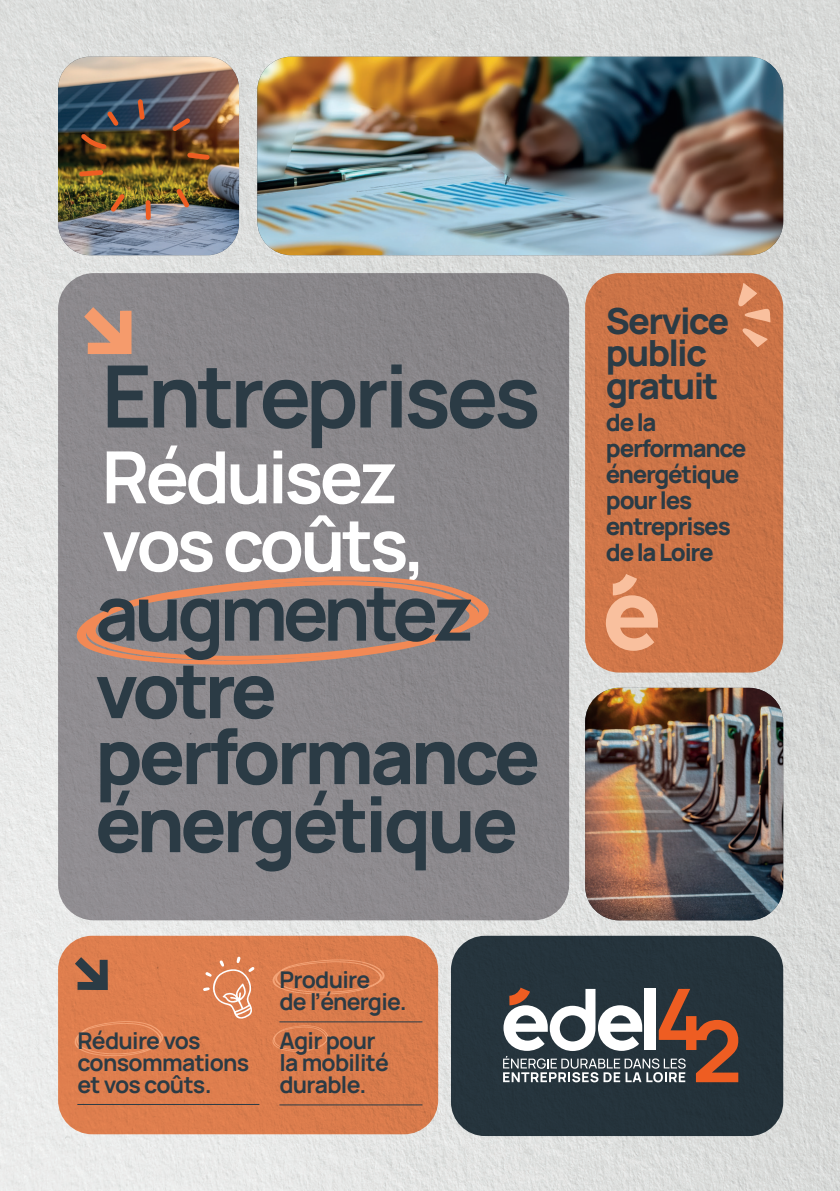
<style>
.page{position:relative;width:840px;height:1191px;background:#fff}
.page>*{position:absolute;margin:0;border:0;box-sizing:border-box;transform-origin:0 0}
.t1{font:700 86px "Manrope";letter-spacing:-.05em;color:#2b3b45}
.t2{font:800 76px/67px "Manrope";letter-spacing:-.05em;color:#2b3b45}
.t3{font:700 76px "Manrope";letter-spacing:-.06em;color:#2b3b45}
.t4{font:700 72px/67.8px "Manrope";letter-spacing:-.05em;color:#fff}
.t5{font:800 36px/32px "Manrope";letter-spacing:-.05em;color:#2b3b45}
.t6{font:800 24px/26px "Manrope";letter-spacing:-.05em;color:#2b3b45}
.t7{font:700 23px/22px "Manrope";letter-spacing:-.03em;color:#2b3b45}
</style>
<div class="page">
<img style="left:0;top:0;width:839px;height:1191px">
<div style="left:450px;top:935px;width:332px;height:201px;background:#25333c;border-radius:34px"></div>
<svg style="left:503px;top:987px;width:234px;height:95px"></svg>
<img style="left:257px;top:57px;width:525px;height:198px">
<img style="left:584px;top:688px;width:198px;height:232px">
<img style="left:58px;top:57px;width:181px;height:198px">
<svg style="left:138px;top:99px;width:7px;height:21px"></svg>
<svg style="left:172px;top:118px;width:18px;height:13px"></svg>
<svg style="left:187px;top:153px;width:22px;height:7px"></svg>
<svg style="left:176px;top:189px;width:13px;height:18px"></svg>
<div style="left:145px;top:200px;width:6px;height:20px;background:#ee5d22;border-radius:2px"></div>
<svg style="left:110px;top:194px;width:15px;height:18px"></svg>
<svg style="left:79px;top:170px;width:24px;height:6px"></svg>
<svg style="left:81px;top:134px;width:25px;height:15px"></svg>
<svg style="left:107px;top:111px;width:12px;height:15px"></svg>
<div style="left:58px;top:273px;width:511px;height:647px;background:#8c898c;border-radius:36px"></div>
<svg style="left:84px;top:307px;width:47px;height:47px"></svg>
<svg style="left:76px;top:576px;width:413px;height:89px"></svg>
<div style="left:584px;top:273px;width:198px;height:399px;background:#cc7448;border-radius:34px"></div>
<svg style="left:605px;top:574px;width:52px;height:77px"></svg>
<div style="left:58px;top:935px;width:380px;height:199px;background:#dc7d4d;border-radius:34px"></div>
<svg style="left:75px;top:957px;width:33px;height:33px"></svg>
<svg style="left:742px;top:328px;width:25px;height:19px"></svg>
<svg style="left:737px;top:283px;width:33px;height:39px"></svg>
<svg style="left:203px;top:956px;width:51px;height:64px"></svg>
<svg style="left:74px;top:1021px;width:89px;height:35px"></svg>
<hr style="left:77px;top:1104px;width:182px;height:1px;background:#2b3b45">
<svg style="left:272px;top:959px;width:112px;height:35px"></svg>
<svg style="left:272px;top:1025px;width:56px;height:26px"></svg>
<hr style="left:279px;top:1021px;width:143px;height:1px;background:#2b3b45">
<hr style="left:279px;top:1104px;width:143px;height:1px;background:#2b3b45">
<h1 class="t1" style="left:102px;top:324px;width:440px">Entreprises</h1>
<h3 class="t4" style="left:102px;top:437px;width:326px">Réduisez vos coûts,</h3>
<h2 class="t3" style="left:95px;top:549px;width:380px">augmentez</h2>
<h2 class="t2" style="left:95px;top:650px;width:446px">votre performance énergétique</h2>
<p class="t7" style="left:77px;top:1027px;width:173px">Réduire vos consommations et vos coûts.</p>
<p class="t7" style="left:279px;top:966px;width:129px">Produire<br>de l’énergie.</p>
<p class="t7" style="left:279px;top:1027px;width:111px">Agir pour la mobilité durable.</p>
<h3 class="t5" style="left:605px;top:302px;width:125px">Service public gratuit</h3>
<p class="t6" style="left:605px;top:406px;width:142px">de la performance énergétique pour les entreprises de la Loire</p>
</div>
